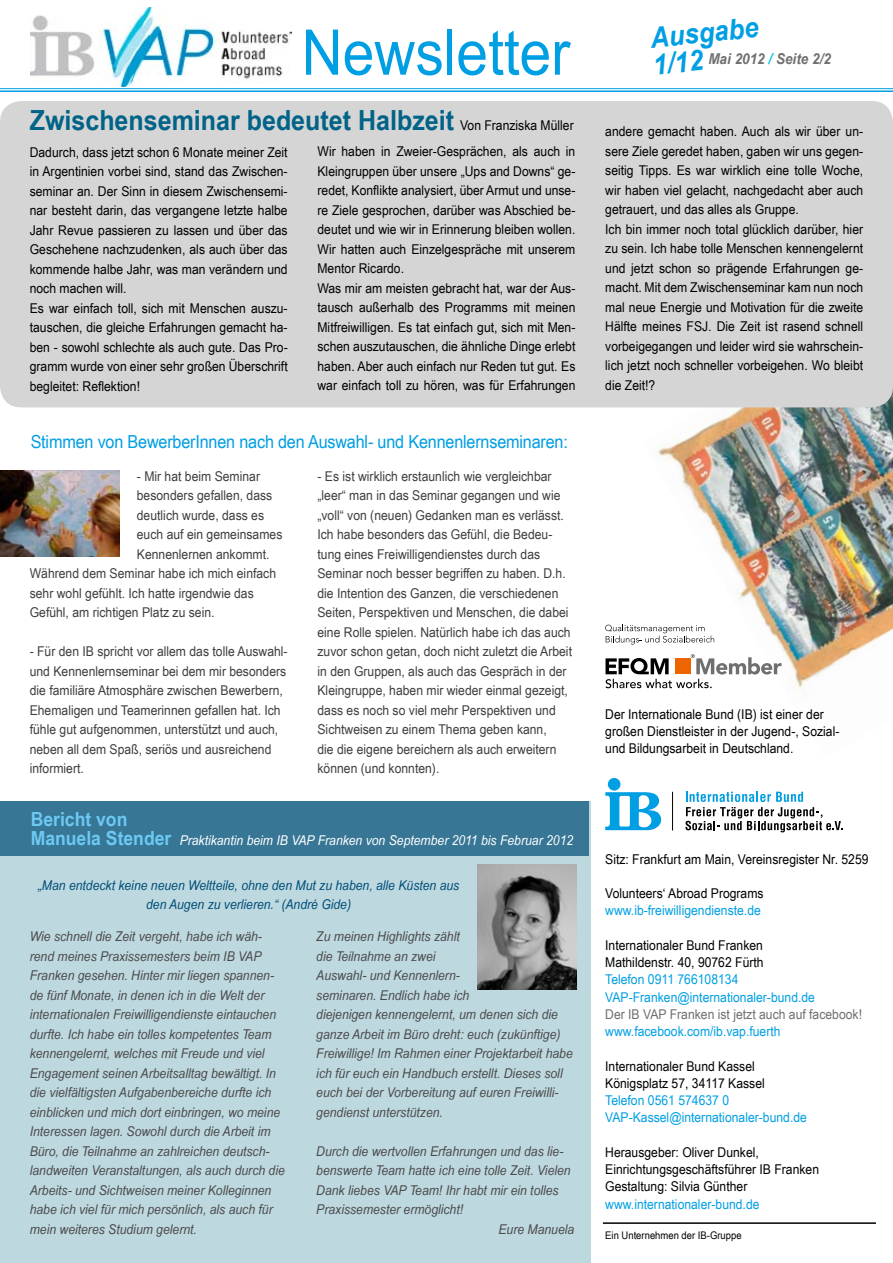
<style>
.page{position:relative;width:893px;height:1263px;background:#fff}
.page>*{position:absolute;margin:0;border:0;box-sizing:border-box;transform-origin:0 0}
.t1{font:63px "Arial Narrow";color:#009fe3;scale:1.1 1}
.t2{font:italic 700 28.5px/27px "Arial Narrow";color:#009fe3;scale:1.1 1}
.t3{font:700 27.75px "Arial Narrow";color:#006387;scale:1.1 1}
.t4{font:700 19.5px/19.5px "Arial Narrow";color:#6cc9f3;scale:1.1 1}
.t5{font:18px "Arial Narrow";letter-spacing:-.01em;color:#009ee3;scale:1.1 1}
.t6{font:italic 700 15px "Arial Narrow";color:#6f6f6e;scale:1.1 1}
.t7{font:13.5px/19.5px "Arial Narrow";color:#000;scale:1.1 1}
.t8{font:italic 13.5px/19.5px "Arial Narrow";color:#4b4b4b;scale:1.1 1}
.t9{font:13.5px/19.5px "Arial Narrow";color:#3e3e3d;scale:1.1 1}
.t10{font:13.5px/17.2px "Arial Narrow";color:#009fe3;scale:1.1 1}
.t11{font:italic 13.5px/19.5px "Arial Narrow";color:#004f77;text-align:center;scale:1.1 1}
.t12{font:italic 13.5px "Arial Narrow";color:#fff;scale:1.1 1}
.t13{font:13.5px "Arial Narrow";color:#6f6f6e;scale:1.1 1}
.t14{font:10.5px "Arial Narrow";color:#000;scale:1.1 1}
.s1{color:#00bcec}
.s2{font-weight:400;font-size:13.5px;color:#000}
</style>
<div class="page">
<img style="left:642px;top:390px;width:251px;height:300px">
<div style="left:0;top:101px;width:893px;height:306px;background:#d5d5d5;border-radius:21px"></div>
<div style="left:0;top:801px;width:591px;height:462px;background:#bed8e0"></div>
<svg style="left:605px;top:792px;width:56px;height:38px"></svg>
<div style="left:608px;top:778px;width:12px;height:12px;background:#009ee3;border-radius:50%"></div>
<svg style="left:685px;top:792px;width:158px;height:40px"></svg>
<hr style="left:672px;top:792px;width:1px;height:38px;background:#000">
<svg style="left:605px;top:654px;width:176px;height:34px"></svg>
<svg style="left:605px;top:624px;width:109px;height:20px"></svg>
<div style="left:0;top:801px;width:589px;height:54px;background:#377695"></div>
<hr style="left:603px;top:1222px;width:273px;height:2px;background:#000">
<img style="left:31px;top:8px;width:260px;height:78px">
<hr style="left:0;top:90px;width:893px;height:2px;background:#009fe3">
<hr style="left:0;top:88px;width:893px;height:1px;background:#009fe3">
<img style="left:478px;top:865px;width:98px;height:124px">
<img style="left:0;top:470px;width:120px;height:87px">
<h1 class="t1" style="left:302px;top:6px;width:245px">Newsletter</h1>
<h2 class="t2" style="left:649px;top:23px;width:100px;rotate:-6deg">Ausgabe<br>1/12</h2>
<p class="t6" style="left:708px;top:48px;width:113px">Mai 2012 <span class="s1">/</span> Seite 2/2</p>
<h3 class="t3" style="left:30px;top:99px;width:496px">Zwischenseminar bedeutet Halbzeit <span class="s2">Von Franziska Müller</span></h3>
<p class="t7" style="left:30px;top:142px;width:236px">Dadurch, dass jetzt schon 6 Monate meiner Zeit in Argentinien vorbei sind, stand das Zwischen&shy;seminar an. Der Sinn in diesem Zwischensemi&shy;nar besteht darin, das vergangene letzte halbe Jahr Revue passieren zu lassen und über das Geschehene nachzudenken, als auch über das kommende halbe Jahr, was man verändern und noch machen will.<br>Es war einfach toll, sich mit Menschen auszu&shy;tauschen, die gleiche Erfahrungen gemacht ha&shy;ben - sowohl schlechte als auch gute. Das Pro&shy;gramm wurde von einer sehr großen Überschrift begleitet: Reflektion!</p>
<p class="t7" style="left:317px;top:141px;width:236px">Wir haben in Zweier-Gesprächen, als auch in Kleingruppen über unsere „Ups and Downs“ ge&shy;redet, Konflikte analysiert, über Armut und unse&shy;re Ziele gesprochen, darüber was Abschied be&shy;deutet und wie wir in Erinnerung bleiben wollen.<br>Wir hatten auch Einzelgespräche mit unserem Mentor Ricardo.<br>Was mir am meisten gebracht hat, war der Aus&shy;tausch außerhalb des Programms mit meinen Mitfreiwilligen. Es tat einfach gut, sich mit Men&shy;schen auszutauschen, die ähnliche Dinge erlebt haben. Aber auch einfach nur Reden tut gut. Es war einfach toll zu hören, was für Erfahrungen</p>
<h3 class="t5" style="left:31px;top:428px;width:490px">Stimmen von BewerberInnen nach den Auswahl- und Kennenlernseminaren:</h3>
<p class="t9" style="left:137px;top:466px;width:113px">- Mir hat beim Seminar</p>
<p class="t9" style="left:137px;top:485px;width:125px">besonders gefallen, dass</p>
<p class="t9" style="left:137px;top:505px;width:117px">deutlich wurde, dass es</p>
<p class="t9" style="left:137px;top:524px;width:134px">euch auf ein gemeinsames</p>
<p class="t9" style="left:137px;top:544px;width:122px">Kennenlernen ankommt.</p>
<p class="t9" style="left:30px;top:563px;width:225px">Während dem Seminar habe ich mich einfach</p>
<p class="t9" style="left:30px;top:583px;width:205px">sehr wohl gefühlt. Ich hatte irgendwie das</p>
<p class="t9" style="left:30px;top:602px;width:169px">Gefühl, am richtigen Platz zu sein.</p>
<p class="t9" style="left:30px;top:641px;width:236px">- Für den IB spricht vor allem das tolle Auswahl&shy;und Kennenlernseminar bei dem mir besonders die familiäre Atmosphäre zwischen Bewerbern, Ehemaligen und Teamerinnen gefallen hat. Ich fühle gut aufgenommen, unterstützt und auch, neben all dem Spaß, seriös und ausreichend informiert.</p>
<p class="t9" style="left:317px;top:466px;width:233px">- Es ist wirklich erstaunlich wie vergleichbar „leer“ man in das Seminar gegangen und wie „voll“ von (neuen) Gedanken man es verlässt.<br>Ich habe besonders das Gefühl, die Bedeu&shy;tung eines Freiwilligendienstes durch das Seminar noch besser begriffen zu haben. D.h. die Intention des Ganzen, die verschiedenen Seiten, Perspektiven und Menschen, die dabei eine Rolle spielen. Natürlich habe ich das auch zuvor schon getan, doch nicht zuletzt die Arbeit in den Gruppen, als auch das Gespräch in der Kleingruppe, haben mir wieder einmal gezeigt, dass es noch so viel mehr Perspektiven und Sichtweisen zu einem Thema geben kann,<br>die die eigene bereichern als auch erweitern können (und konnten).</p>
<h3 class="t4" style="left:31px;top:808px;width:129px">Bericht von<br>Manuela Stender</h3>
<p class="t12" style="left:180px;top:830px;width:359px">Praktikantin beim IB VAP Franken von September 2011 bis Februar 2012</p>
<p class="t11" style="left:38px;top:875px;width:385px">„Man entdeckt keine neuen Weltteile, ohne den Mut zu haben, alle Küsten aus den Augen zu verlieren.“ (André Gide)</p>
<p class="t8" style="left:30px;top:926px;width:233px">Wie schnell die Zeit vergeht, habe ich wäh&shy;rend meines Praxissemesters beim IB VAP Franken gesehen. Hinter mir liegen spannen&shy;de fünf Monate, in denen ich in die Welt der internationalen Freiwilligendienste eintauchen durfte. Ich habe ein tolles kompetentes Team kennengelernt, welches mit Freude und viel Engagement seinen Arbeitsalltag bewältigt. In die vielfältigsten Aufgabenbereiche durfte ich einblicken und mich dort einbringen, wo meine Interessen lagen. Sowohl durch die Arbeit im Büro, die Teilnahme an zahlreichen deutsch&shy;landweiten Veranstaltungen, als auch durch die Arbeits- und Sichtweisen meiner Kolleginnen habe ich viel für mich persönlich, als auch für mein weiteres Studium gelernt.</p>
<p class="t8" style="left:316px;top:926px;width:235px">Zu meinen Highlights zählt<br>die Teilnahme an zwei<br>Auswahl- und Kennenlern-<br>seminaren. Endlich habe ich<br>diejenigen kennengelernt, um denen sich die ganze Arbeit im Büro dreht: euch (zukünftige)<br>Freiwillige! Im Rahmen einer Projektarbeit habe ich für euch ein Handbuch erstellt. Dieses soll euch bei der Vorbereitung auf euren Freiwilli&shy;gendienst unterstützen.</p>
<p class="t8" style="left:316px;top:1141px;width:226px">Durch die wertvollen Erfahrungen und das lie-</p>
<p class="t8" style="left:316px;top:1160px;width:233px">benswerte Team hatte ich eine tolle Zeit. Vielen</p>
<p class="t8" style="left:316px;top:1180px;width:222px">Dank liebes VAP Team! Ihr habt mir ein tolles</p>
<p class="t8" style="left:316px;top:1199px;width:135px">Praxissemester ermöglicht!</p>
<p class="t8" style="left:498px;top:1219px;width:70px">Eure Manuela</p>
<p class="t7" style="left:605px;top:121px;width:236px">andere gemacht haben. Auch als wir über un&shy;sere Ziele geredet haben, gaben wir uns gegen&shy;seitig Tipps. Es war wirklich eine tolle Woche, wir haben viel gelacht, nachgedacht aber auch getrauert, und das alles als Gruppe.<br>Ich bin immer noch total glücklich darüber, hier zu sein. Ich habe tolle Menschen kennengelernt und jetzt schon so prägende Erfahrungen ge&shy;macht. Mit dem Zwischenseminar kam nun noch mal neue Energie und Motivation für die zweite Hälfte meines FSJ. Die Zeit ist rasend schnell vorbeigegangen und leider wird sie wahrschein&shy;lich jetzt noch schneller vorbeigehen. Wo bleibt die Zeit!?</p>
<p class="t7" style="left:605px;top:705px;width:214px;line-height:17.2px">Der Internationale Bund (IB) ist einer der großen Dienstleister in der Jugend-, Sozial&shy;und Bildungsarbeit in Deutschland.</p>
<p class="t7" style="left:605px;top:848px;width:241px">Sitz: Frankfurt am Main, Vereinsregister Nr. 5259</p>
<p class="t7" style="left:605px;top:883px;width:145px">Volunteers‘ Abroad Programs</p>
<p class="t10" style="left:605px;top:901px;width:143px">www.ib-freiwilligendienste.de</p>
<p class="t7" style="left:605px;top:936px;width:146px;line-height:17.2px">Internationaler Bund Franken<br>Mathildenstr. 40, 90762 Fürth</p>
<p class="t10" style="left:605px;top:970px;width:192px">Telefon 0911 766108134<br>VAP-Franken@internationaler-bund.de</p>
<p class="t13" style="left:605px;top:1004px;width:235px">Der IB VAP Franken ist jetzt auch auf facebook!</p>
<p class="t10" style="left:605px;top:1022px;width:161px">www.facebook.com/ib.vap.fuerth</p>
<p class="t7" style="left:605px;top:1057px;width:147px;line-height:17.2px">Internationaler Bund Kassel<br>Königsplatz 57, 34117 Kassel</p>
<p class="t10" style="left:605px;top:1091px;width:185px">Telefon 0561 574637 0<br>VAP-Kassel@internationaler-bund.de</p>
<p class="t7" style="left:605px;top:1143px;width:196px;line-height:17.2px">Herausgeber: Oliver Dunkel,<br>Einrichtungsgeschäftsführer IB Franken<br>Gestaltung: Silvia Günther</p>
<p class="t10" style="left:605px;top:1195px;width:142px">www.internationaler-bund.de</p>
<p class="t14" style="left:605px;top:1227px;width:125px">Ein Unternehmen der IB-Gruppe</p>
</div>
